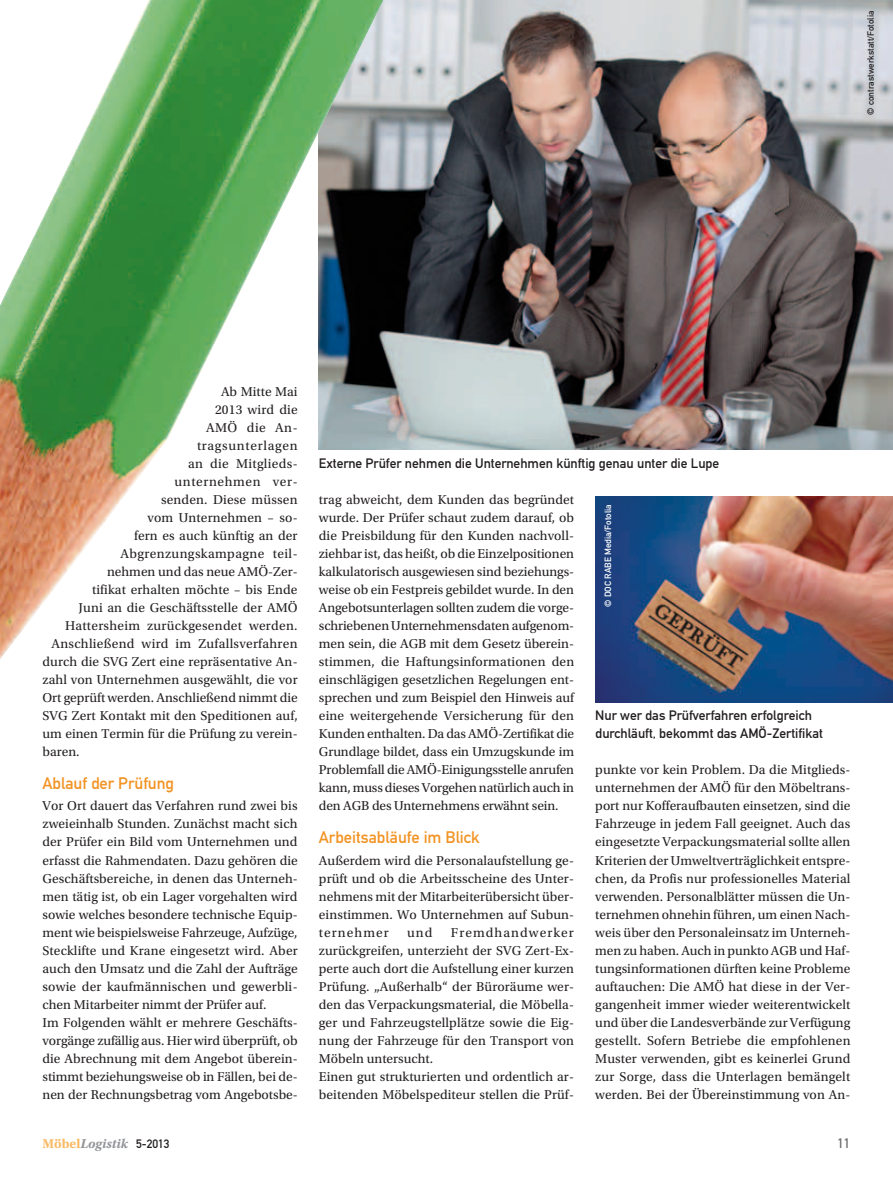
<style>
.page{position:relative;width:893px;height:1187px;background:#fff}
.page>*{position:absolute;margin:0;border:0;box-sizing:border-box;transform-origin:0 0}
.acl_zwischenuebersch{font:16.5px "DIN Mittelschrift Std";color:#f29323}
.acg_grundtext{font:13.5px/18px "Utopia Std";letter-spacing:.005em;color:#231f20;text-align:justify}
.baa_bildunterschrift{font:13.5px/18px "DIN Mittelschrift Std";color:#231f20}
.acg_grundtext-2{font:13.5px "Utopia Std";letter-spacing:.03em;color:#231f20}
.aaa_unterrubrik{font:italic 700 13.5px "Utopia Std";color:#949699}
.acg_grundtext-3{font:13.5px "Utopia Std";letter-spacing:.05em;color:#231f20}
.acg_grundtext-4{font:13.5px "Utopia Std";letter-spacing:.025em;color:#231f20}
.acg_grundtext-5{font:13.5px "Utopia Std";letter-spacing:.045em;color:#231f20}
.aaa_unterrubrik-2{font:13.5px "DIN Mittelschrift Std";color:#6d6f71}
.bad_bildquelle{font:9px "DIN Mittelschrift Std";color:#231f20}
.bad_bildquelle-2{font:9px "DIN Mittelschrift Std";color:#fff}
.s1{font-style:normal;color:#f9ba66}
.s2{font-family:"DIN Mittelschrift Std";font-weight:400;font-style:normal;font-size:12px;color:#231f20}
</style>
<div class="page">
<img style="left:383px;top:0;width:510px;height:449px">
<img style="left:0;top:0;width:383px;height:659px">
<img style="left:595px;top:496px;width:298px;height:206px">
<p class="bad_bildquelle" style="left:865px;top:114px;width:105px;rotate:-90deg">© contrastwerkstatt/Fotolia</p>
<p class="acg_grundtext" style="left:221px;top:383px;width:78px">Ab Mitte Mai</p>
<p class="acg_grundtext" style="left:215px;top:401px;width:84px">2013 wird die</p>
<p class="acg_grundtext" style="left:206px;top:419px;width:93px">AMÖ die An-</p>
<p class="acg_grundtext-3" style="left:197px;top:438px;width:102px">tragsunterlagen</p>
<p class="acg_grundtext-4" style="left:188px;top:456px;width:111px">an die Mitglieds-</p>
<p class="acg_grundtext-5" style="left:175px;top:474px;width:125px">unternehmen ver-</p>
<p class="acg_grundtext" style="left:161px;top:491px;width:138px">senden. Diese müssen</p>
<p class="acg_grundtext" style="left:148px;top:509px;width:152px">vom Unternehmen – so-</p>
<p class="acg_grundtext" style="left:134px;top:527px;width:165px">fern es auch künftig an der</p>
<p class="acg_grundtext-2" style="left:121px;top:546px;width:179px">Abgrenzungskampagne teil-</p>
<p class="acg_grundtext" style="left:107px;top:563px;width:192px">nehmen und das neue AMÖ-Zer-</p>
<p class="acg_grundtext" style="left:92px;top:581px;width:207px">tifikat erhalten möchte – bis Ende</p>
<p class="acg_grundtext" style="left:79px;top:599px;width:221px">Juni an die Geschäftsstelle der AMÖ</p>
<p class="acg_grundtext" style="left:65px;top:617px;width:234px">Hattersheim zurückgesendet werden.</p>
<p class="acg_grundtext" style="left:52px;top:635px;width:248px">Anschließend wird im Zufallsverfahren</p>
<p class="acg_grundtext" style="left:43px;top:653px;width:257px">durch die SVG Zert eine repräsentative An-</p>
<p class="acg_grundtext" style="left:43px;top:671px;width:257px">zahl von Unternehmen ausgewählt, die vor</p>
<p class="acg_grundtext" style="left:43px;top:689px;width:257px">Ort geprüft werden. Anschließend nimmt die</p>
<p class="acg_grundtext" style="left:43px;top:707px;width:257px">SVG Zert Kontakt mit den Speditionen auf,</p>
<p class="acg_grundtext" style="left:43px;top:725px;width:257px">um einen Termin für die Prüfung zu verein-</p>
<p class="acg_grundtext" style="left:43px;top:743px;width:39px">baren.</p>
<p class="acl_zwischenuebersch" style="left:43px;top:774px;width:133px">Ablauf der Prüfung</p>
<p class="acg_grundtext" style="left:43px;top:797px;width:257px">Vor Ort dauert das Verfahren rund zwei bis zweieinhalb Stunden. Zunächst macht sich der Prüfer ein Bild vom Unternehmen und erfasst die Rahmendaten. Dazu gehören die Geschäftsbereiche, in denen das Unterneh&shy;men tätig ist, ob ein Lager vorgehalten wird sowie welches besondere technische Equip&shy;ment wie beispielsweise Fahrzeuge, Aufzüge, Stecklifte und Krane eingesetzt wird. Aber auch den Umsatz und die Zahl der Aufträge sowie der kaufmännischen und gewerbli&shy;chen Mitarbeiter nimmt der Prüfer auf.</p>
<p class="acg_grundtext" style="left:43px;top:1013px;width:257px">Im Folgenden wählt er mehrere Geschäfts&shy;vorgänge zufällig aus. Hier wird überprüft, ob die Abrechnung mit dem Angebot überein&shy;stimmt beziehungsweise ob in Fällen, bei de&shy;nen der Rechnungsbetrag vom Angebotsbe-</p>
<p class="baa_bildunterschrift" style="left:319px;top:454px;width:402px">Externe Prüfer nehmen die Unternehmen künftig genau unter die Lupe</p>
<p class="acg_grundtext" style="left:319px;top:491px;width:257px">trag abweicht, dem Kunden das begründet wurde. Der Prüfer schaut zudem darauf, ob die Preisbildung für den Kunden nachvoll&shy;ziehbar ist, das heißt, ob die Einzelpositionen kalkulatorisch ausgewiesen sind beziehungs&shy;weise ob ein Festpreis gebildet wurde. In den Angebotsunterlagen sollten zudem die vorge&shy;schriebenen Unternehmensdaten aufgenom&shy;men sein, die AGB mit dem Gesetz überein&shy;stimmen, die Haftungsinformationen den einschlägigen gesetzlichen Regelungen ent&shy;sprechen und zum Beispiel den Hinweis auf eine weitergehende Versicherung für den Kunden enthalten. Da das AMÖ-Zertifikat die Grundlage bildet, dass ein Umzugskunde im Problemfall die AMÖ-Einigungsstelle anrufen kann, muss dieses Vorgehen natürlich auch in den AGB des Unternehmens erwähnt sein.</p>
<p class="acl_zwischenuebersch" style="left:319px;top:828px;width:162px">Arbeitsabläufe im Blick</p>
<p class="acg_grundtext" style="left:319px;top:851px;width:257px">Außerdem wird die Personalaufstellung ge&shy;prüft und ob die Arbeitsscheine des Unter&shy;nehmens mit der Mitarbeiterübersicht über&shy;einstimmen. Wo Unternehmen auf Subun&shy;ternehmer</p>
<p class="acg_grundtext" style="left:319px;top:923px;width:257px;text-indent:132px">Fremdhandwerker zurückgreifen, unterzieht der SVG Zert-Ex&shy;perte auch dort die Aufstellung einer kurzen Prüfung. „Außerhalb“ der Büroräume wer&shy;den das Verpackungsmaterial, die Möbella&shy;ger und Fahrzeugstellplätze sowie die Eig&shy;nung der Fahrzeuge für den Transport von Möbeln untersucht.</p>
<p class="acg_grundtext" style="left:319px;top:1067px;width:257px">Einen gut strukturierten und ordentlich ar&shy;beitenden Möbelspediteur stellen die Prüf-</p>
<p class="acg_grundtext" style="left:407px;top:923px;width:27px">und</p>
<p class="bad_bildquelle-2" style="left:603px;top:606px;width:104px;rotate:-90deg">© DOC RABE Media/Fotolia</p>
<p class="baa_bildunterschrift" style="left:595px;top:706px;width:229px">Nur wer das Prüfverfahren erfolgreich durchläuft, bekommt das AMÖ-Zertifikat</p>
<p class="acg_grundtext" style="left:595px;top:761px;width:257px">punkte vor kein Problem. Da die Mitglieds&shy;unternehmen der AMÖ für den Möbeltrans&shy;port nur Kofferaufbauten einsetzen, sind die Fahrzeuge in jedem Fall geeignet. Auch das eingesetzte Verpackungsmaterial sollte allen Kriterien der Umweltverträglichkeit entspre&shy;chen, da Profis nur professionelles Material verwenden. Personalblätter müssen die Un&shy;ternehmen ohnehin führen, um einen Nach&shy;weis über den Personaleinsatz im Unterneh&shy;men zu haben. Auch in punkto AGB und Haf&shy;tungsinformationen dürften keine Probleme auftauchen: Die AMÖ hat diese in der Ver&shy;gangenheit immer wieder weiterentwickelt und über die Landesverbände zur Verfügung gestellt. Sofern Betriebe die empfohlenen Muster verwenden, gibt es keinerlei Grund zur Sorge, dass die Unterlagen bemängelt werden. Bei der Übereinstimmung von An-</p>
<p class="aaa_unterrubrik" style="left:43px;top:1135px;width:129px"><span class="s1">Möbel</span>Logistik <span class="s2">5-2013</span></p>
<p class="aaa_unterrubrik-2" style="left:837px;top:1135px;width:14px">11</p>
</div>
